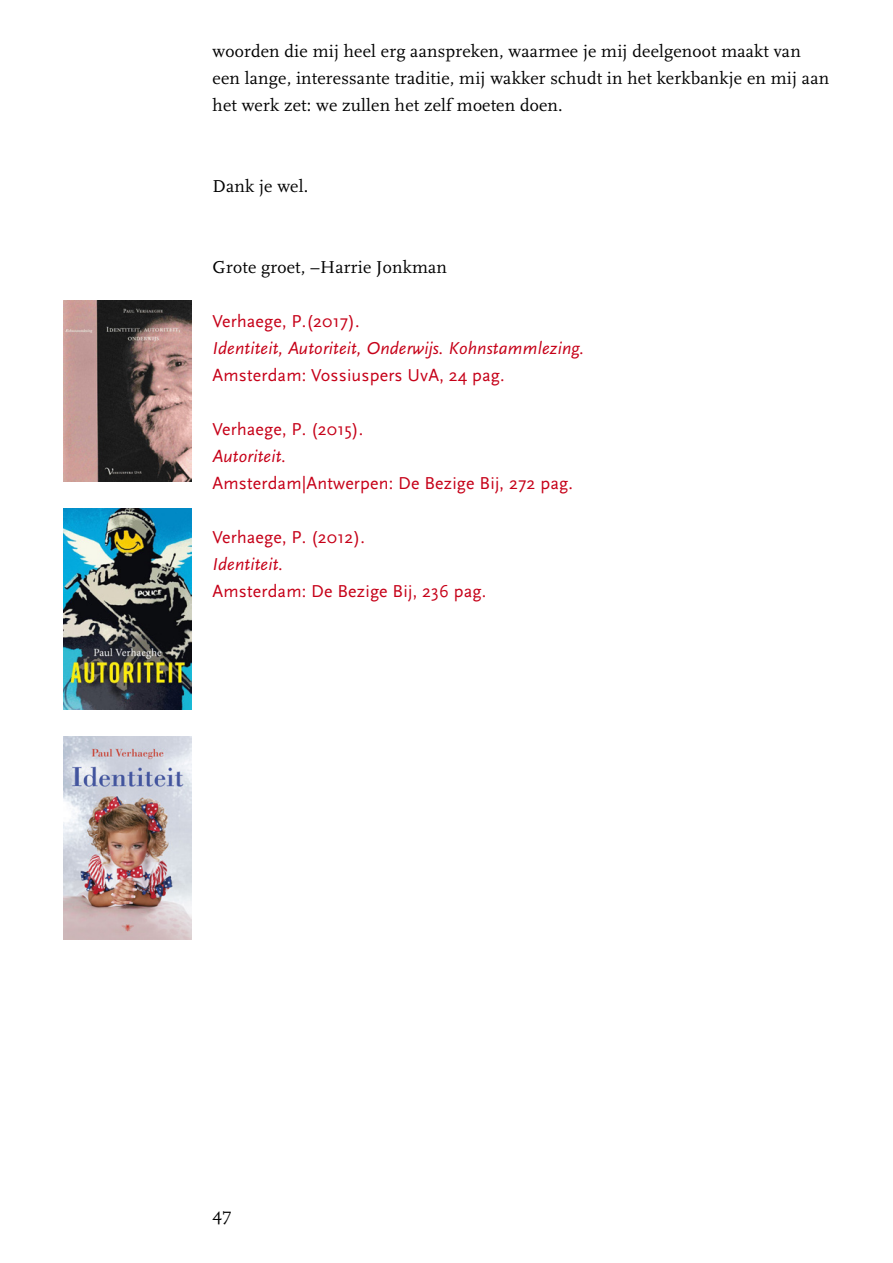
<style>
.page{position:relative;width:893px;height:1263px;background:#fff}
.page>*{position:absolute;margin:0;border:0;box-sizing:border-box;transform-origin:0 0}
.t1{font:18px/27px "FF Scala";letter-spacing:.01em;color:#000}
.t2{font:18px "Scala Sans";letter-spacing:.01em;color:#c60018}
.t3{font:italic 18px "Scala Sans";letter-spacing:.01em;color:#c60018}
</style>
<div class="page">
<img style="left:64px;top:300px;width:127px;height:181px">
<img style="left:64px;top:508px;width:127px;height:202px">
<img style="left:64px;top:737px;width:127px;height:203px">
<p class="t1" style="left:213px;top:38px;width:618px">woorden die mij heel erg aanspreken, waarmee je mij deelgenoot maakt van een lange, interessante traditie, mij wakker schudt in het kerkbankje en mij aan het werk zet: we zullen het zelf moeten doen.</p>
<p class="t1" style="left:213px;top:173px;width:97px">Dank je wel.</p>
<p class="t1" style="left:213px;top:254px;width:236px">Grote groet, –Harrie Jonkman</p>
<p class="t2" style="left:213px;top:312px;width:149px">Verhaege, P.(2017).</p>
<p class="t3" style="left:213px;top:339px;width:373px">Identiteit, Autoriteit, Onderwijs. Kohnstammlezing.</p>
<p class="t2" style="left:213px;top:366px;width:294px">Amsterdam: Vossiuspers UvA, 24 pag.</p>
<p class="t2" style="left:213px;top:420px;width:152px">Verhaege, P. (2015).</p>
<p class="t3" style="left:213px;top:447px;width:75px">Autoriteit.</p>
<p class="t2" style="left:213px;top:474px;width:362px">Amsterdam|Antwerpen: De Bezige Bij, 272 pag.</p>
<p class="t2" style="left:213px;top:528px;width:154px">Verhaege, P. (2012).</p>
<p class="t3" style="left:213px;top:555px;width:72px">Identiteit.</p>
<p class="t2" style="left:213px;top:582px;width:275px">Amsterdam: De Bezige Bij, 236 pag.</p>
<p class="t1" style="left:213px;top:1201px;width:21px">47</p>
</div>
